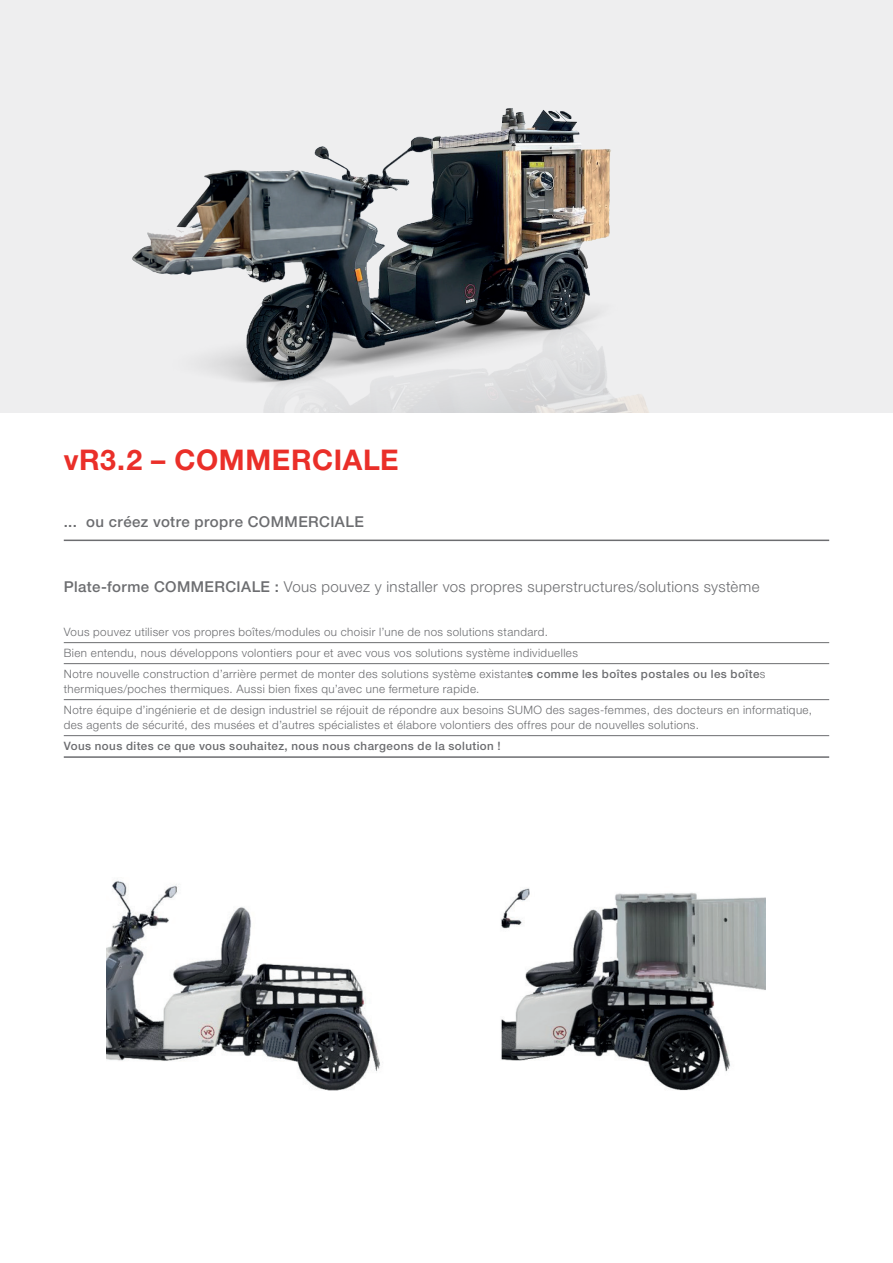
<style>
.page{position:relative;width:893px;height:1263px;background:#fff}
.page>*{position:absolute;margin:0;border:0;box-sizing:border-box;transform-origin:0 0}
.t1{font:700 28.5px "Helvetica Neue LT Pro";letter-spacing:.02em;color:#ea2f29}
.t2{font:300 15px "Helvetica Neue LT Pro";letter-spacing:.025em;color:#6c6d70}
.t3{font:500 15px "Helvetica Neue LT Pro";letter-spacing:.03em;color:#6c6d70}
.t4{font:300 11.55px/21px "Helvetica Neue LT Pro";letter-spacing:.035em;color:#6c6d70}
.t5{font:500 11.55px "Helvetica Neue LT Pro";letter-spacing:.04em;color:#6c6d70}
.s1{font-weight:500}
</style>
<div class="page">
<div style="left:0;top:0;width:893px;height:412px;background:#eeeeef"></div>
<img style="left:132px;top:108px;width:517px;height:304px">
<img style="left:106px;top:880px;width:274px;height:211px">
<img style="left:501px;top:888px;width:264px;height:203px">
<hr style="left:64px;top:540px;width:765px;height:1px;background:#6c6d70">
<hr style="left:64px;top:642px;width:765px;height:1px;background:#6c6d70">
<hr style="left:64px;top:663px;width:765px;height:1px;background:#6c6d70">
<hr style="left:64px;top:699px;width:765px;height:1px;background:#6c6d70">
<hr style="left:64px;top:735px;width:765px;height:1px;background:#6c6d70">
<hr style="left:64px;top:756px;width:765px;height:2px;background:#6c6d70">
<h1 class="t1" style="left:64px;top:442px;width:336px">vR3.2 – COMMERCIALE</h1>
<p class="t3" style="left:64px;top:513px;width:302px">... ou créez votre propre COMMERCIALE</p>
<p class="t2" style="left:64px;top:578px;width:697px"><span class="s1">Plate-forme COMMERCIALE :</span> Vous pouvez y installer vos propres superstructures/solutions système</p>
<p class="t4" style="left:64px;top:621px;width:703px">Vous pouvez utiliser vos propres boîtes/modules ou choisir l’une de nos solutions standard.<br>Bien entendu, nous développons volontiers pour et avec vous vos solutions système individuelles<br>Notre nouvelle construction d’arrière permet de monter des solutions système existante<span class="s1">s comme les boîtes postales ou les boîte</span>s</p>
<p class="t4" style="left:64px;top:678px;width:750px">thermiques/poches thermiques. Aussi bien fixes qu’avec une fermeture rapide.<br>Notre équipe d’ingénierie et de design industriel se réjouit de répondre aux besoins SUMO des sages-femmes, des docteurs en informatique,</p>
<p class="t4" style="left:64px;top:714px;width:637px">des agents de sécurité, des musées et d’autres spécialistes et élabore volontiers des offres pour de nouvelles solutions.</p>
<p class="t5" style="left:64px;top:738px;width:438px">Vous nous dites ce que vous souhaitez, nous nous chargeons de la solution !</p>
</div>
